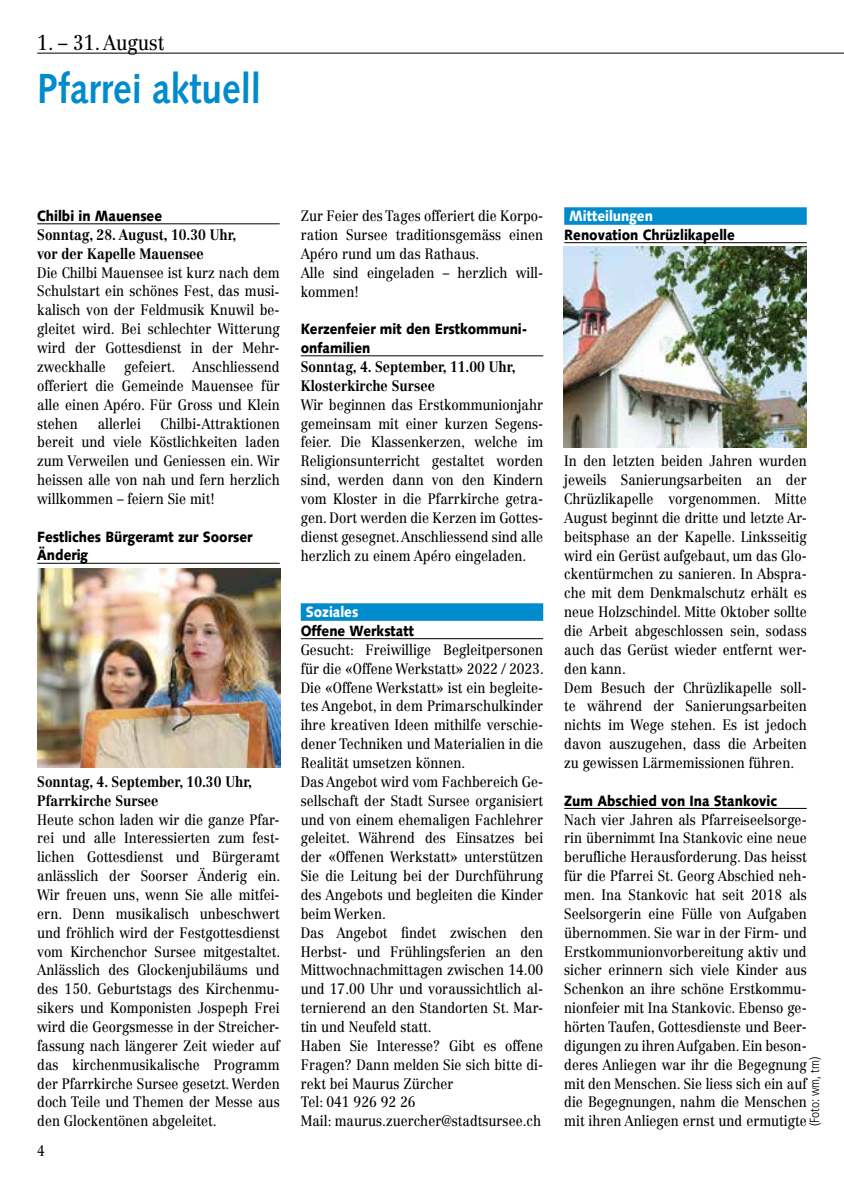
<style>
.page{position:relative;width:844px;height:1191px;background:#fff}
.page>*{position:absolute;margin:0;border:0;box-sizing:border-box;transform-origin:0 0}
.t1{font:700 42px "Syntax LT Std";color:#008bcc;scale:.88 1}
.t2{font:21px "Centennial LT Std";color:#000;scale:.88 1}
.t3{font:14.88px/18.9px "Centennial LT Std";color:#000;text-align:justify;scale:.88 1}
.t4{font:900 14.88px/18.9px "Syntax LT Std";color:#000;scale:.88 1}
.t5{font:700 14.88px/18.9px "Centennial LT Std";color:#000;scale:.88 1}
.t6{font:900 14.88px "Syntax LT Std";color:#fff;scale:.88 1}
.t7{font:300 condensed 13.12px "Frutiger LT Std";color:#000}
</style>
<div class="page">
<hr style="left:37px;top:53px;width:806px;height:1px;background:#000">
<hr style="left:37px;top:223px;width:243px;height:1px;background:#000">
<hr style="left:37px;top:563px;width:243px;height:1px;background:#000">
<hr style="left:301px;top:355px;width:242px;height:1px;background:#000">
<div style="left:301px;top:603px;width:242px;height:18px;background:#008bcc"></div>
<hr style="left:301px;top:638px;width:242px;height:1px;background:#000">
<div style="left:564px;top:207px;width:242px;height:18px;background:#008bcc"></div>
<hr style="left:564px;top:242px;width:242px;height:1px;background:#000">
<hr style="left:564px;top:808px;width:242px;height:1px;background:#000">
<img style="left:37px;top:568px;width:243px;height:200px">
<img style="left:563px;top:247px;width:243px;height:200px">
<h2 class="t2" style="left:37px;top:30px;width:146px">1. – 31. August</h2>
<h1 class="t1" style="left:37px;top:64px;width:256px">Pfarrei aktuell</h1>
<p class="t4" style="left:37px;top:206px;width:143px">Chilbi in Mauensee</p>
<p class="t5" style="left:37px;top:225px;width:228px">Sonntag, 28. August, 10.30 Uhr, vor der Kapelle Mauensee</p>
<p class="t3" style="left:37px;top:263px;width:277px">Die Chilbi Mauensee ist kurz nach dem Schulstart ein schönes Fest, das musi&shy;kalisch von der Feldmusik Knuwil be&shy;gleitet wird. Bei schlechter Witterung wird der Gottesdienst in der Mehr&shy;zweckhalle gefeiert. Anschliessend offeriert die Gemeinde Mauensee für alle einen Apéro. Für Gross und Klein stehen</p>
<p class="t3" style="left:37px;top:414px;width:277px;text-indent:123px">Chilbi-Attraktionen bereit und viele Köstlichkeiten laden zum Verweilen und Geniessen ein. Wir heissen alle von nah und fern herzlich willkommen – feiern Sie mit!</p>
<p class="t4" style="left:37px;top:527px;width:246px">Festliches Bürgeramt zur Soorser<br>Änderig</p>
<p class="t3" style="left:98px;top:414px;width:51px">allerlei</p>
<p class="t5" style="left:37px;top:772px;width:245px">Sonntag, 4. September, 10.30 Uhr,<br>Pfarrkirche Sursee</p>
<p class="t3" style="left:37px;top:810px;width:278px">Heute schon laden wir die ganze Pfar&shy;rei und alle Interessierten zum fest&shy;lichen Gottesdienst und Bürgeramt anlässlich der Soorser Änderig ein.<br>Wir freuen uns, wenn Sie alle mitfei&shy;ern. Denn musikalisch unbeschwert und fröhlich wird der Festgottesdienst vom Kirchenchor Sursee mitgestaltet.<br>Anlässlich des Glockenjubiläums und des 150. Geburtstags des Kirchenmu&shy;sikers und Komponisten Jospeph Frei wird die Georgsmesse in der Streicher&shy;fassung nach längerer Zeit wieder auf das kirchenmusikalische Programm der Pfarrkirche Sursee gesetzt. Werden doch Teile und Themen der Messe aus den Glockentönen abgeleitet.</p>
<p class="t3" style="left:37px;top:1141px;width:10px">4</p>
<p class="t3" style="left:301px;top:206px;width:277px;text-align:left">Zur Feier des Tages offeriert die Korpo&shy;ration Sursee traditionsgemäss einen<br>Apéro rund um das Rathaus.<br>Alle sind eingeladen – herzlich will&shy;kommen!</p>
<p class="t4" style="left:301px;top:320px;width:259px">Kerzenfeier mit den Erstkommuni&shy;onfamilien</p>
<p class="t5" style="left:301px;top:357px;width:245px">Sonntag, 4. September, 11.00 Uhr,<br>Klosterkirche Sursee</p>
<p class="t3" style="left:301px;top:395px;width:277px">Wir beginnen das Erstkommunionjahr gemeinsam mit einer kurzen Segens&shy;feier. Die Klassenkerzen, welche im Religionsunterricht gestaltet worden sind, werden dann von den Kindern vom Kloster in die Pfarrkirche getra&shy;gen. Dort werden die Kerzen im Gottes&shy;dienst gesegnet. Anschliessend sind alle herzlich zu einem Apéro eingeladen.</p>
<p class="t6" style="left:305px;top:603px;width:61px">Soziales</p>
<p class="t4" style="left:301px;top:621px;width:130px">Offene Werkstatt</p>
<p class="t3" style="left:301px;top:640px;width:278px;text-align:left">Gesucht: Freiwillige Begleitpersonen für die «Offene Werkstatt» 2022 / 2023.<br>Die «Offene Werkstatt» ist ein begleite&shy;tes Angebot, in dem Primarschulkinder ihre kreativen Ideen mithilfe verschie&shy;dener Techniken und Materialien in die Realität umsetzen können.<br>Das Angebot wird vom Fachbereich Ge&shy;sellschaft der Stadt Sursee organisiert und von einem ehemaligen Fachlehrer geleitet. Während des Einsatzes bei der «Offenen Werkstatt» unterstützen Sie die Leitung bei der Durchführung des Angebots und begleiten die Kinder beim Werken.<br>Das Angebot findet zwischen den Herbst- und Frühlingsferien an den Mittwochnachmittagen zwischen 14.00 und 17.00 Uhr und voraussichtlich al&shy;ternierend an den Standorten St. Mar&shy;tin und Neufeld statt.<br>Haben Sie Interesse? Gibt es offene Fragen? Dann melden Sie sich bitte di&shy;rekt bei Maurus Zürcher<br>Tel: 041 926 92 26<br>Mail: maurus.zuercher@stadtsursee.ch</p>
<p class="t6" style="left:569px;top:207px;width:97px">Mitteilungen</p>
<p class="t4" style="left:564px;top:225px;width:195px">Renovation Chrüzlikapelle</p>
<p class="t3" style="left:564px;top:451px;width:277px;text-align:left">In den letzten beiden Jahren wurden jeweils Sanierungsarbeiten an der Chrüzlikapelle vorgenommen. Mitte August beginnt die dritte und letzte Ar&shy;beitsphase an der Kapelle. Linksseitig wird ein Gerüst aufgebaut, um das Glo&shy;ckentürmchen zu sanieren. In Abspra&shy;che mit dem Denkmalschutz erhält es neue Holzschindel. Mitte Oktober sollte die Arbeit abgeschlossen sein, sodass auch das Gerüst wieder entfernt wer&shy;den kann.<br>Dem Besuch der Chrüzlikapelle soll&shy;te während der Sanierungsarbeiten nichts im Wege stehen. Es ist jedoch davon auszugehen, dass die Arbeiten zu gewissen Lärmemissionen führen.</p>
<p class="t4" style="left:564px;top:791px;width:243px">Zum Abschied von Ina Stankovic</p>
<p class="t3" style="left:564px;top:810px;width:277px">Nach vier Jahren als Pfarreiseelsorge&shy;rin übernimmt Ina Stankovic eine neue berufliche Herausforderung. Das heisst für die Pfarrei St. Georg Abschied neh&shy;men. Ina Stankovic hat seit 2018 als Seelsorgerin eine Fülle von Aufgaben übernommen. Sie war in der Firm- und Erstkommunionvorbereitung aktiv und sicher erinnern sich viele Kinder aus Schenkon an ihre schöne Erstkommu&shy;nionfeier mit Ina Stankovic. Ebenso ge&shy;hörten Taufen, Gottesdienste und Beer&shy;digungen zu ihren Aufgaben. Ein beson&shy;deres Anliegen war ihr die Begegnung mit den Menschen. Sie liess sich ein auf die Begegnungen, nahm die Menschen mit ihren Anliegen ernst und ermutigte</p>
<p class="t7" style="left:806px;top:1126px;width:71px;rotate:-90deg">(Foto: wm, tm)</p>
</div>
